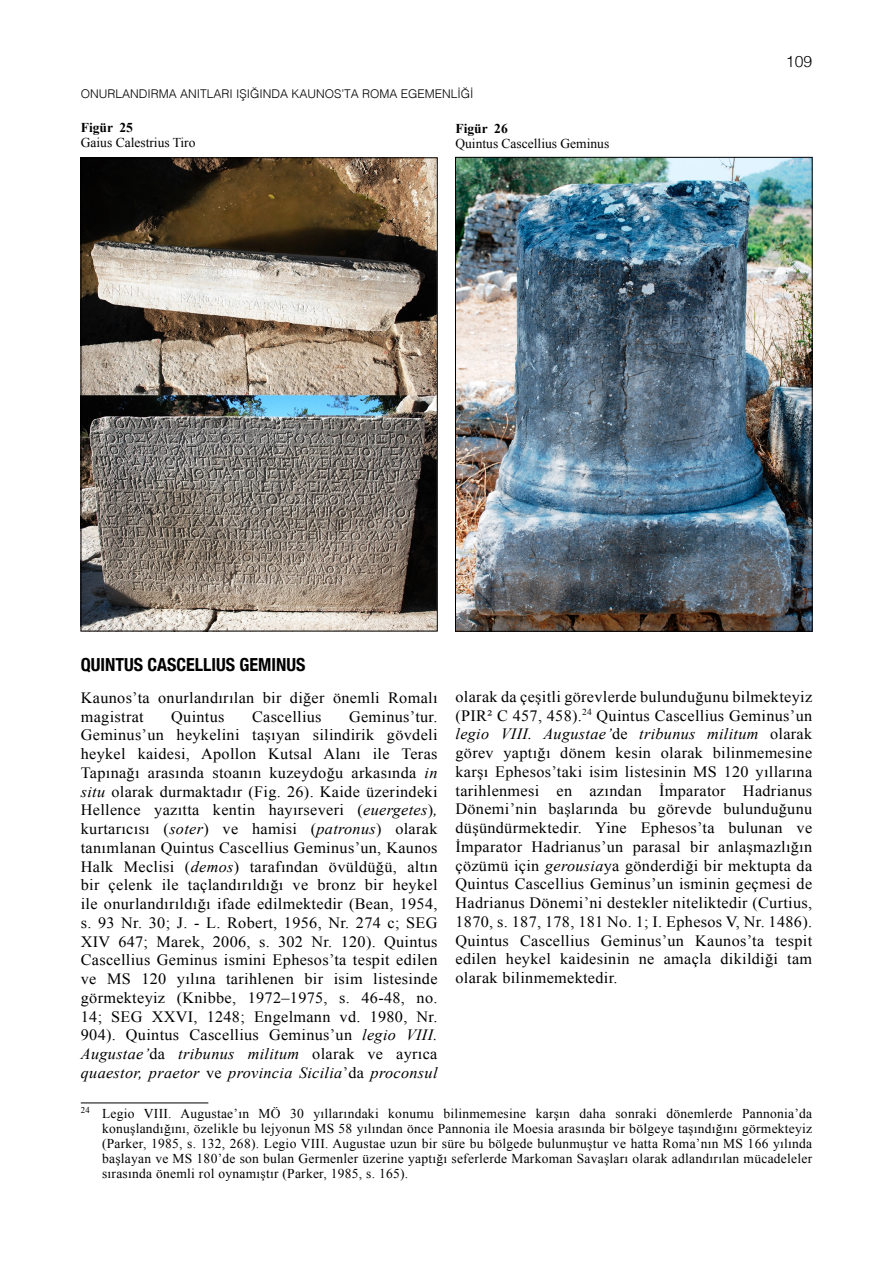
<style>
.page{position:relative;width:893px;height:1263px;background:#fff}
.page>*{position:absolute;margin:0;border:0;box-sizing:border-box;transform-origin:0 0}
.t1{font:700 condensed 18px "Helvetica Neue";color:#000}
.t2{font:15.75px/18.8px "Times New Roman";letter-spacing:.02em;color:#000;text-align:justify}
.t3{font:300 15.75px "Helvetica";color:#000}
.t4{font:13.5px/15px "Times New Roman";letter-spacing:.02em;color:#000;text-align:justify}
.t5{font:13.5px "Times New Roman";color:#000}
.t6{font:700 13.5px "Times New Roman";color:#000}
.t7{font:300 12px "Helvetica";color:#000}
.t8{font:8.7px "Times New Roman";color:#000}
.s1{font-style:italic}
</style>
<div class="page">
<hr style="left:81px;top:1102px;width:127px;height:1px;background:#000">
<img style="left:83px;top:160px;width:352px;height:469px">
<img style="left:457px;top:159px;width:353px;height:470px">
<p class="t7" style="left:81px;top:83px;width:394px">ONURLANDIRMA ANITLARI IŞIĞINDA KAUNOS’TA ROMA EGEMENLİĞİ</p>
<p class="t6" style="left:81px;top:119px;width:54px">Figür 25</p>
<p class="t5" style="left:81px;top:134px;width:116px">Gaius Calestrius Tiro</p>
<p class="t6" style="left:455px;top:119px;width:54px">Figür 26</p>
<p class="t5" style="left:455px;top:134px;width:155px">Quintus Cascellius Geminus</p>
<p class="t3" style="left:786px;top:48px;width:28px">109</p>
<p class="t1" style="left:81px;top:650px;width:236px">QUINTUS CASCELLIUS GEMINUS<sup>24</sup></p>
<p class="t2" style="left:81px;top:688px;width:358px">Kaunos’ta onurlandırılan bir diğer önemli Romalı magistrat</p>
<p class="t2" style="left:455px;top:687px;width:358px">olarak da çeşitli görevlerde bulunduğunu bilmekteyiz (PIR² C 457, 458).<sup>24</sup> Quintus Cascellius Geminus’un <span class="s1">legio VIII. Augustae’</span>de <span class="s1">tribunus militum</span> olarak görev yaptığı dönem kesin olarak bilinmemesine karşı Ephesos’taki isim listesinin MS 120 yıllarına tarihlenmesi en azından İmparator Hadrianus Dönemi’nin başlarında bu görevde bulunduğunu düşündürmektedir. Yine Ephesos’ta bulunan ve İmparator Hadrianus’un parasal bir anlaşmazlığın çözümü için <span class="s1">gerousia</span>ya gönderdiği bir mektupta da Quintus Cascellius Geminus’un isminin geçmesi de Hadrianus Dönemi’ni destekler niteliktedir (Curtius, 1870, s. 187, 178, 181 No. 1; I. Ephesos V, Nr. 1486).<br>Quintus Cascellius Geminus’un Kaunos’ta tespit edilen heykel kaidesinin ne amaçla dikildiği tam olarak bilinmemektedir.</p>
<p class="t2" style="left:81px;top:707px;width:358px;text-indent:268px">Geminus’tur.<br>Geminus’un heykelini taşıyan silindirik gövdeli heykel kaidesi, Apollon Kutsal Alanı ile Teras Tapınağı arasında stoanın kuzeydoğu arkasında <span class="s1">in situ</span> olarak durmaktadır (Fig. 26). Kaide üzerindeki Hellence yazıtta kentin hayırseveri (<span class="s1">euergetes</span>)<span class="s1">, </span>kurtarıcısı (<span class="s1">soter</span>) ve hamisi (<span class="s1">patronus</span>) olarak tanımlanan Quintus Cascellius Geminus’un, Kaunos Halk Meclisi (<span class="s1">demos</span>) tarafından övüldüğü, altın bir çelenk ile taçlandırıldığı ve bronz bir heykel ile onurlandırıldığı ifade edilmektedir (Bean, 1954, s. 93 Nr. 30; J. - L. Robert, 1956, Nr. 274 c; SEG XIV 647; Marek, 2006, s. 302 Nr. 120). Quintus Cascellius Geminus ismini Ephesos’ta tespit edilen ve MS 120 yılına tarihlenen bir isim listesinde görmekteyiz (Knibbe, 1972–1975, s. 46-48, no.<br>14; SEG XXVI, 1248; Engelmann vd. 1980, Nr.<br>904). Quintus Cascellius Geminus’un <span class="s1">legio VIII.<br>Augustae’</span>da <span class="s1">tribunus militum</span> olarak ve ayrıca <span class="s1">quaestor, praetor</span> ve <span class="s1">provincia Sicilia</span>’da <span class="s1">proconsul</span></p>
<p class="t8" style="left:81px;top:1104px;width:10px">24</p>
<p class="t2" style="left:171px;top:707px;width:55px">Quintus</p>
<p class="t2" style="left:252px;top:707px;width:71px">Cascellius</p>
<p class="t4" style="left:102px;top:1106px;width:712px">Legio VIII. Augustae’ın MÖ 30 yıllarındaki konumu bilinmemesine karşın daha sonraki dönemlerde Pannonia’da konuşlandığını, özelikle bu lejyonun MS 58 yılından önce Pannonia ile Moesia arasında bir bölgeye taşındığını görmekteyiz (Parker, 1985, s. 132, 268). Legio VIII. Augustae uzun bir süre bu bölgede bulunmuştur ve hatta Roma’nın MS 166 yılında başlayan ve MS 180’de son bulan Germenler üzerine yaptığı seferlerde Markoman Savaşları olarak adlandırılan mücadeleler sırasında önemli rol oynamıştır (Parker, 1985, s. 165).</p>
</div>
